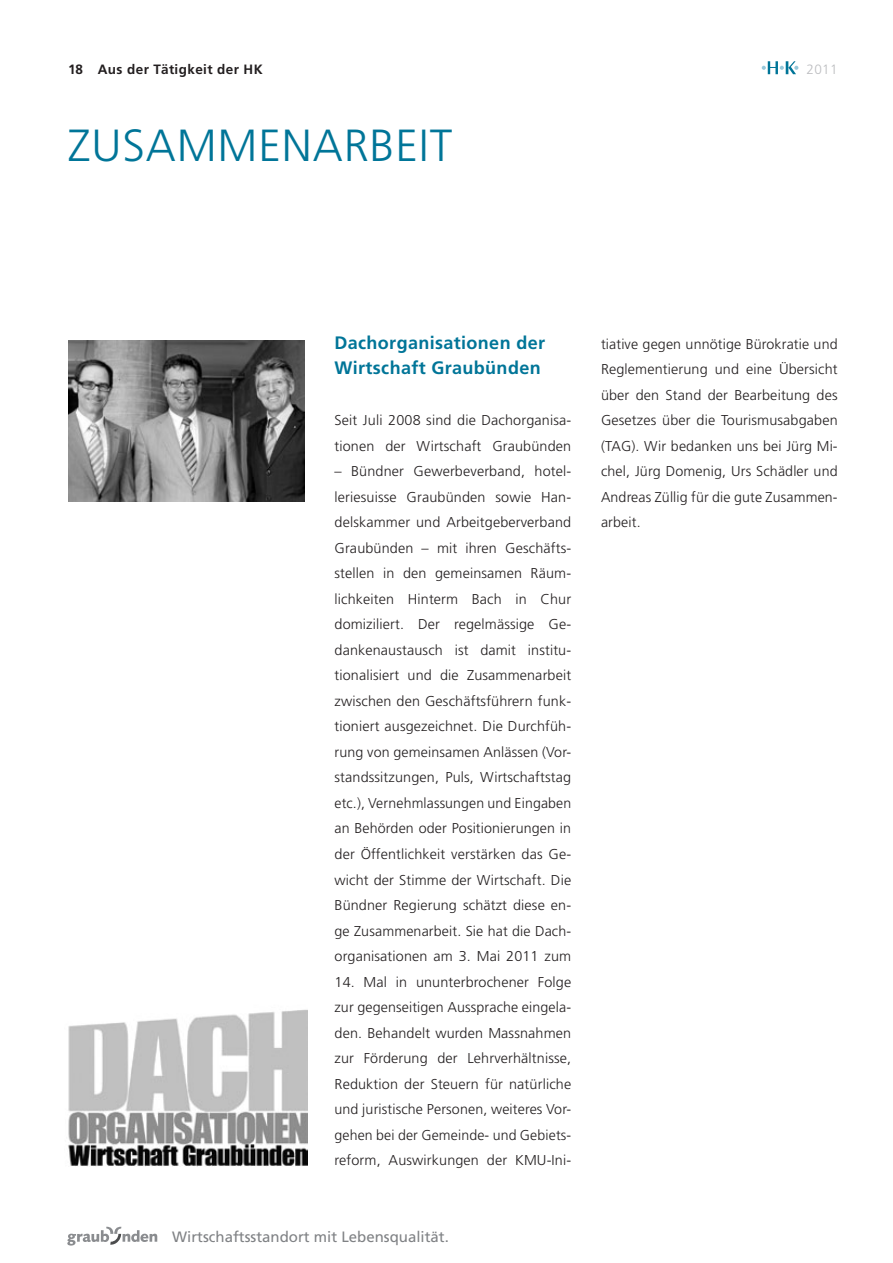
<style>
.page{position:relative;width:893px;height:1263px;background:#fff}
.page>*{position:absolute;margin:0;border:0;box-sizing:border-box;transform-origin:0 0}
.t1{font:300 45px "Frutiger LT Std";letter-spacing:.02em;color:#007598}
.t2{font:700 18px/25.5px "Frutiger LT Std";letter-spacing:.02em;color:#007598}
.t3{font:15px "Frutiger LT Std";color:#808285}
.t4{font:300 14.25px/25.5px "Frutiger LT Std";letter-spacing:.01em;color:#231f20;text-align:justify}
.t5{font:700 13.5px "Frutiger LT Std";letter-spacing:.03em;color:#231f20}
.t6{font:300 13.5px "Frutiger LT Std";color:#bcbdc0}
</style>
<div class="page">
<svg style="left:762px;top:61px;width:36px;height:13px"></svg>
<svg style="left:67px;top:1227px;width:90px;height:18px"></svg>
<img style="left:68px;top:1009px;width:239px;height:157px">
<img style="left:68px;top:340px;width:237px;height:162px">
<p class="t5" style="left:68px;top:61px;width:196px">18 Aus der Tätigkeit der HK</p>
<p class="t6" style="left:806px;top:62px;width:33px">2011</p>
<h1 class="t1" style="left:68px;top:120px;width:386px">ZUSAMMENARBEIT</h1>
<p class="t2" style="left:334px;top:330px;width:212px">Dachorganisationen der<br>Wirtschaft Graubünden</p>
<p class="t4" style="left:334px;top:408px;width:238px">Seit Juli 2008 sind die Dachorganisa&shy;tionen der Wirtschaft Graubünden</p>
<p class="t4" style="left:334px;top:459px;width:238px">– Bündner Gewerbeverband, hotel&shy;leriesuisse Graubünden sowie Han&shy;delskammer und Arbeitgeberverband Graubünden – mit ihren Geschäfts&shy;stellen in den gemeinsamen Räum&shy;lichkeiten Hinterm Bach in Chur domiziliert. Der regelmässige Ge&shy;dankenaustausch ist damit institu&shy;tionalisiert und die Zusammenarbeit zwischen den Geschäftsführern funk&shy;tioniert ausgezeichnet. Die Durchfüh&shy;rung von gemeinsamen Anlässen (Vor&shy;standssitzungen, Puls, Wirtschaftstag etc.), Vernehmlassungen und Eingaben an Behörden oder Positionierungen in der Öffentlichkeit verstärken das Ge&shy;wicht der Stimme der Wirtschaft. Die Bündner Regierung schätzt diese en&shy;ge Zusammenarbeit. Sie hat die Dach&shy;organisationen am 3. Mai 2011 zum</p>
<p class="t4" style="left:334px;top:969px;width:238px">14. Mal in ununterbrochener Folge zur gegenseitigen Aussprache eingela&shy;den. Behandelt wurden Massnahmen zur Förderung der Lehrverhältnisse, Reduktion der Steuern für natürliche und juristische Personen, weiteres Vor&shy;gehen bei der Gemeinde- und Gebiets&shy;reform, Auswirkungen der KMU-Ini-</p>
<p class="t3" style="left:172px;top:1228px;width:278px">Wirtschaftsstandort mit Lebensqualität.</p>
<p class="t4" style="left:601px;top:331px;width:238px">tiative gegen unnötige Bürokratie und Reglementierung und eine Übersicht über den Stand der Bearbeitung des Gesetzes über die Tourismusabgaben (TAG). Wir bedanken uns bei Jürg Mi&shy;chel, Jürg Domenig, Urs Schädler und Andreas Züllig für die gute Zusammen&shy;arbeit.</p>
</div>
